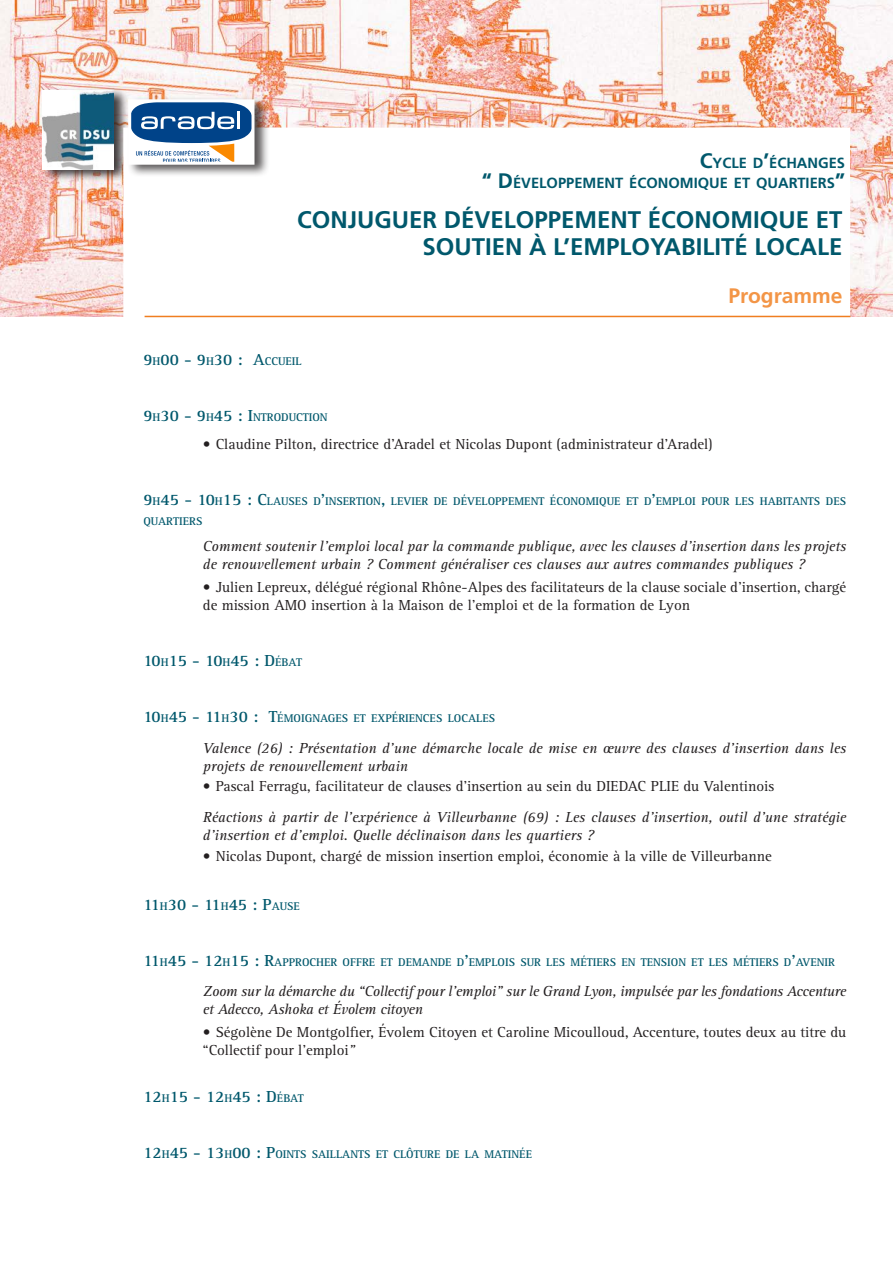
<style>
.page{position:relative;width:893px;height:1263px;background:#fff}
.page>*{position:absolute;margin:0;border:0;box-sizing:border-box;transform-origin:0 0}
.t1{font:700 24px "Frutiger";color:#00586c}
.t2{font:700 21px "Frutiger";color:#f39546}
.intervenants{font:700 16.5px "Rotis Serif";color:#00586c}
.t3{font:15px/18px "Rotis Serif";color:#231f20}
.intervenants-2{font:italic 15px/18px "Rotis Serif";color:#231f20}
.intervenants-3{font:italic 15px/18px "Rotis Serif";letter-spacing:-.02em;color:#231f20}
.t4{font:700 14.7px "Frutiger";color:#00586c}
.t5{font:700 11.55px/19.5px "Rotis Serif";color:#00586c}
.s1{font-size:21px}
.s2{font-size:11.55px}
.s3{font-size:16.5px}
.s4{font-style:italic}
</style>
<div class="page">
<img style="left:0;top:0;width:893px;height:317px">
<div style="left:41px;top:87px;width:88px;height:95px;background:#231f20;opacity:.86"></div>
<img style="left:43px;top:90px;width:71px;height:79px">
<div style="left:127px;top:131px;width:719px;height:185px;background:#fff"></div>
<div style="left:123px;top:128px;width:727px;height:191px;border:8px solid #fff"></div>
<hr style="left:145px;top:316px;width:705px;height:1px;background:#f07e20">
<div style="left:127px;top:96px;width:143px;height:81px;background:#231f20;opacity:.75"></div>
<svg style="left:132px;top:103px;width:118px;height:58px"></svg>
<div style="left:128px;top:99px;width:126px;height:66px;border:3px solid #fff"></div>
<p class="t4" style="left:700px;top:155px;width:147px"><span class="s1">C</span>YCLE D<span class="s1">’</span>ÉCHANGES</p>
<p class="t4" style="left:482px;top:174px;width:365px"><span class="s1">“ D</span>ÉVELOPPEMENT ÉCONOMIQUE ET QUARTIERS<span class="s1">”</span></p>
<p class="t1" style="left:297px;top:206px;width:547px">CONJUGUER DÉVELOPPEMENT ÉCONOMIQUE ET</p>
<p class="t1" style="left:422px;top:233px;width:421px">SOUTIEN À L’EMPLOYABILITÉ LOCALE</p>
<p class="t2" style="left:728px;top:283px;width:115px">Programme</p>
<p class="intervenants" style="left:143px;top:350px;width:160px">9<span class="s2">H</span>00 - 9<span class="s2">H</span>30 : A<span class="s2">CCUEIL</span></p>
<p class="t5" style="left:143px;top:408px;width:186px"><span class="s3">9</span>H<span class="s3">30 - 9</span>H<span class="s3">45 : I</span>NTRODUCTION</p>
<p class="t3" style="left:203px;top:436px;width:511px">• Claudine Pilton, directrice d’Aradel et Nicolas Dupont (administrateur d’Aradel)</p>
<p class="t5" style="left:143px;top:492px;width:704px"><span class="s3">9</span>H<span class="s3">45 - 10</span>H<span class="s3">15 : C</span>LAUSES D<span class="s3">’</span>INSERTION<span class="s3">,</span> LEVIER DE DÉVELOPPEMENT ÉCONOMIQUE ET D<span class="s3">’</span>EMPLOI POUR LES HABITANTS DES<br>QUARTIERS</p>
<p class="intervenants-2" style="left:203px;top:538px;width:645px">Comment soutenir l’emploi local par la commande publique, avec les clauses d’insertion dans les projets de renouvellement urbain ? Comment généraliser ces clauses aux autres commandes publiques ?</p>
<p class="t3" style="left:203px;top:578px;width:645px">• Julien Lepreux, délégué régional Rhône-Alpes des facilitateurs de la clause sociale d’insertion, chargé de mission AMO insertion à la Maison de l’emploi et de la formation de Lyon</p>
<p class="intervenants" style="left:143px;top:650px;width:160px">10<span class="s2">H</span>15 - 10<span class="s2">H</span>45 : D<span class="s2">ÉBAT</span></p>
<p class="t5" style="left:143px;top:708px;width:353px"><span class="s3">10</span>H<span class="s3">45 - 11</span>H<span class="s3">30 : T</span>ÉMOIGNAGES ET EXPÉRIENCES LOCALES</p>
<p class="intervenants-2" style="left:203px;top:739px;width:645px">Valence (26) : Présentation d’une démarche locale de mise en œuvre des clauses d’insertion dans les projets de renouvellement urbain</p>
<p class="t3" style="left:203px;top:778px;width:573px">• Pascal Ferragu, facilitateur de clauses d’insertion au sein du DIEDAC PLIE du Valentinois</p>
<p class="intervenants-2" style="left:203px;top:808px;width:645px">Réactions à partir de l’expérience à Villeurbanne (69) : Les clauses d’insertion, outil d’une stratégie d’insertion et d’emploi. Quelle déclinaison dans les quartiers ?</p>
<p class="t3" style="left:203px;top:847px;width:570px">• Nicolas Dupont, chargé de mission insertion emploi, économie à la ville de Villeurbanne</p>
<p class="intervenants" style="left:143px;top:894px;width:158px">11<span class="s2">H</span>30 - 11<span class="s2">H</span>45 : P<span class="s2">AUSE</span></p>
<p class="t5" style="left:143px;top:952px;width:693px"><span class="s3">11</span>H<span class="s3">45 - 12</span>H<span class="s3">15 : R</span>APPROCHER OFFRE ET DEMANDE D<span class="s3">’</span>EMPLOIS SUR LES MÉTIERS EN TENSION ET LES MÉTIERS D<span class="s3">’</span>AVENIR</p>
<p class="intervenants-3" style="left:203px;top:983px;width:645px">Zoom sur la démarche du “Collectif pour l’emploi” sur le Grand Lyon, impulsée par les fondations Accenture et Adecco, Ashoka et Évolem citoyen</p>
<p class="t3" style="left:203px;top:1023px;width:645px">• Ségolène De Montgolfier, Évolem Citoyen et Caroline Micoulloud, Accenture, toutes deux au titre du “Collectif pour l’emploi<span class="s4">”</span></p>
<p class="intervenants" style="left:143px;top:1087px;width:162px">12<span class="s2">H</span>15 - 12<span class="s2">H</span>45 : D<span class="s2">ÉBAT</span></p>
<p class="t5" style="left:143px;top:1145px;width:390px"><span class="s3">12</span>H<span class="s3">45 - 13</span>H<span class="s3">00 : P</span>OINTS SAILLANTS ET CLÔTURE DE LA MATINÉE</p>
</div>
